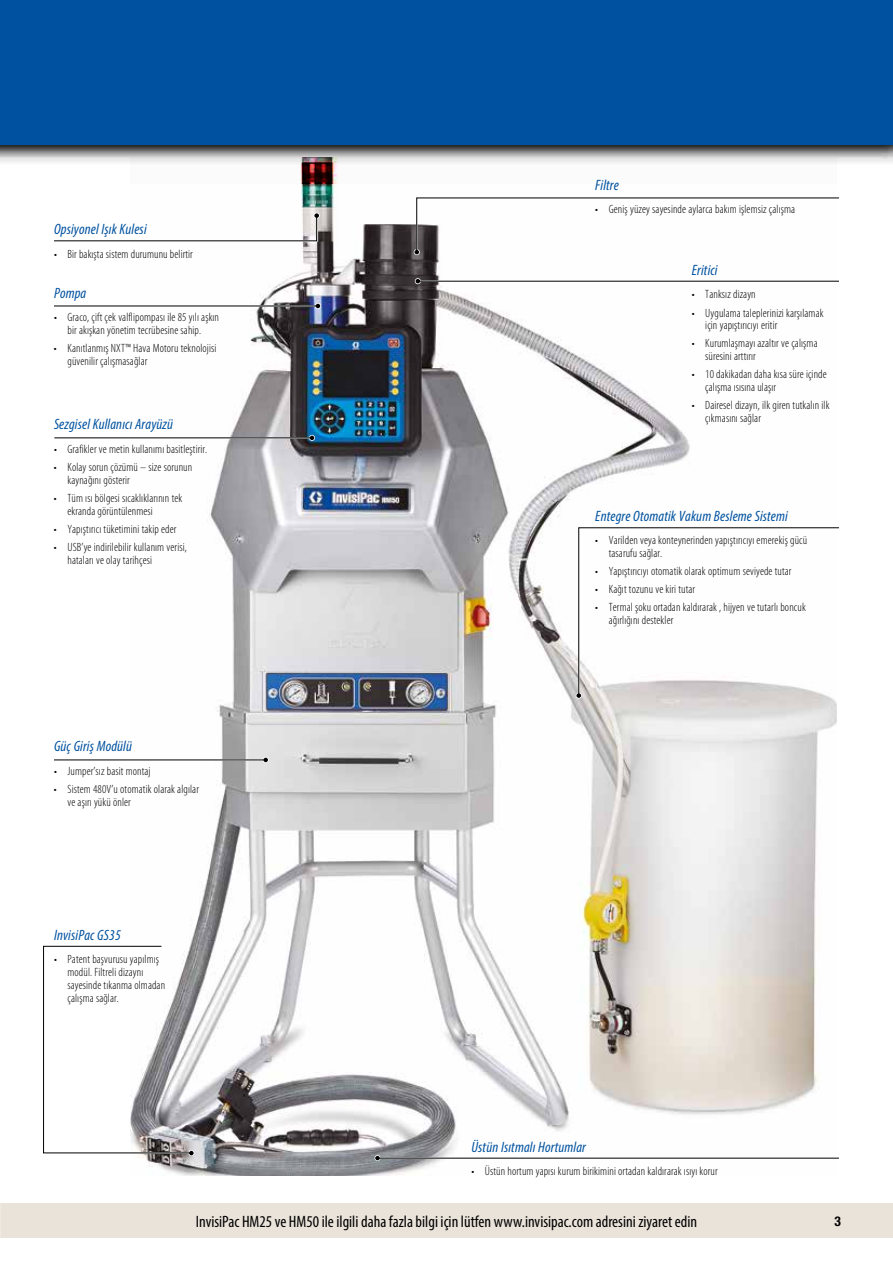
<style>
.page{position:relative;width:893px;height:1263px;background:#fff}
.page>*{position:absolute;margin:0;border:0;box-sizing:border-box;transform-origin:0 0}
.t1{font:condensed 16.5px "Myriad Pro";color:#000}
.t2{font:italic condensed 15px "Myriad Pro";letter-spacing:.01em;color:#0052a0}
.t3{font:700 condensed 13.5px "Helvetica Neue LT Std";color:#000}
.t4{font:300 condensed 12px/12.8px "Myriad Pro";letter-spacing:.01em;color:#000}
</style>
<div class="page">
<img style="left:142px;top:183px;width:695px;height:992px">
<div style="left:0;top:1203px;width:893px;height:35px;background:#eae3da"></div>
<img style="left:0;top:145px;width:893px;height:38px">
<div style="left:0;top:0;width:893px;height:145px;background:#0052a0"></div>
<hr style="left:376px;top:1157px;width:463px;height:2px;background:#fff">
<svg style="left:375px;top:1155px;width:6px;height:6px"></svg>
<hr style="left:376px;top:1158px;width:463px;height:1px;background:#000">
<hr style="left:418px;top:280px;width:421px;height:2px;background:#fff">
<svg style="left:415px;top:278px;width:6px;height:6px"></svg>
<hr style="left:418px;top:281px;width:421px;height:1px;background:#000">
<svg style="left:414px;top:196px;width:425px;height:59px"></svg>
<svg style="left:54px;top:213px;width:266px;height:29px"></svg>
<hr style="left:54px;top:305px;width:264px;height:2px;background:#fff">
<hr style="left:54px;top:306px;width:264px;height:1px;background:#000">
<svg style="left:315px;top:303px;width:6px;height:6px"></svg>
<hr style="left:54px;top:437px;width:258px;height:2px;background:#fff">
<hr style="left:54px;top:438px;width:258px;height:1px;background:#000">
<svg style="left:309px;top:435px;width:6px;height:6px"></svg>
<hr style="left:54px;top:759px;width:212px;height:2px;background:#fff">
<hr style="left:54px;top:760px;width:212px;height:1px;background:#000">
<svg style="left:263px;top:757px;width:6px;height:6px"></svg>
<svg style="left:576px;top:526px;width:263px;height:172px"></svg>
<svg style="left:43px;top:945px;width:151px;height:211px"></svg>
<p class="t2" style="left:54px;top:220px;width:94px">Opsiyonel Işık Kulesi</p>
<p class="t4" style="left:54px;top:247px;width:140px">• Bir bakışta sistem durumunu belirtir</p>
<p class="t2" style="left:54px;top:284px;width:34px">Pompa</p>
<p class="t4" style="left:54px;top:311px;width:167px;text-align:center">• Graco, çift çek valflipompası ile 85 yılı aşkın bir akışkan yönetim tecrübesine sahip.</p>
<p class="t4" style="left:67px;top:342px;width:150px;text-indent:-13px">• Kanıtlanmış NXT™ Hava Motoru teknolojisi güvenilir çalışmasağlar</p>
<p class="t2" style="left:54px;top:415px;width:121px">Sezgisel Kullanıcı Arayüzü</p>
<p class="t4" style="left:54px;top:442px;width:155px">• Grafikler ve metin kullanımı basitleştirir.</p>
<p class="t4" style="left:67px;top:461px;width:126px;text-indent:-13px">• Kolay sorun çözümü – size sorunun kaynağını gösterir</p>
<p class="t4" style="left:67px;top:491px;width:116px;text-indent:-13px">• Tüm ısı bölgesi sıcaklıklarının tek ekranda görüntülenmesi</p>
<p class="t4" style="left:54px;top:522px;width:124px">• Yapıştırıcı tüketimini takip eder</p>
<p class="t4" style="left:67px;top:541px;width:121px;text-indent:-13px">• USB’ye indirilebilir kullanım verisi, hataları ve olay tarihçesi</p>
<p class="t2" style="left:54px;top:737px;width:80px">Güç Giriş Modülü</p>
<p class="t4" style="left:54px;top:764px;width:98px">• Jumper’sız basit montaj</p>
<p class="t4" style="left:67px;top:782px;width:133px;text-indent:-13px">• Sistem 480V’u otomatik olarak algılar ve aşırı yükü önler</p>
<p class="t2" style="left:54px;top:926px;width:68px">InvisiPac GS35</p>
<p class="t4" style="left:67px;top:953px;width:99px;text-indent:-13px">• Patent başvurusu yapılmış modül. Filtreli dizaynı sayesinde tıkanma olmadan çalışma sağlar.</p>
<p class="t2" style="left:595px;top:176px;width:25px">Filtre</p>
<p class="t4" style="left:595px;top:203px;width:201px">• Geniş yüzey sayesinde aylarca bakım işlemsiz çalışma</p>
<p class="t2" style="left:692px;top:261px;width:27px">Eritici</p>
<p class="t4" style="left:692px;top:288px;width:65px">• Tanksız dizayn</p>
<p class="t4" style="left:705px;top:306px;width:120px;text-indent:-13px">• Uygulama taleplerinizi karşılamak için yapıştırıcıyı eritir</p>
<p class="t4" style="left:705px;top:337px;width:114px;text-indent:-13px">• Kurumlaşmayı azaltır ve çalışma süresini arttırır</p>
<p class="t4" style="left:705px;top:368px;width:123px;text-indent:-13px">• 10 dakikadan daha kısa süre içinde çalışma ısısına ulaşır</p>
<p class="t4" style="left:705px;top:399px;width:126px;text-indent:-13px">• Dairesel dizayn, ilk giren tutkalın ilk çıkmasını sağlar</p>
<p class="t2" style="left:595px;top:507px;width:194px">Entegre Otomatik Vakum Besleme Sistemi</p>
<p class="t4" style="left:609px;top:534px;width:200px;text-indent:-13px">• Varilden veya konteynerinden yapıştırıcıyı emerekiş gücü tasarufu sağlar.</p>
<p class="t4" style="left:595px;top:565px;width:198px">• Yapıştırıcıyı otomatik olarak optimum seviyede tutar</p>
<p class="t4" style="left:595px;top:583px;width:101px">• Kağıt tozunu ve kiri tutar</p>
<p class="t4" style="left:609px;top:601px;width:199px;text-indent:-13px">• Termal şoku ortadan kaldırarak , hijyen ve tutarlı boncuk ağırlığını destekler</p>
<p class="t2" style="left:471px;top:1138px;width:116px">Üstün Isıtmalı Hortumlar</p>
<p class="t4" style="left:471px;top:1165px;width:248px">• Üstün hortum yapısı kurum birikimini ortadan kaldırarak ısıyı korur</p>
<h1 class="t1" style="left:196px;top:1211px;width:503px">InvisiPac HM25 ve HM50 ile ilgili daha fazla bilgi için lütfen www.invisipac.com adresini ziyaret edin</h1>
<p class="t3" style="left:834px;top:1213px;width:8px">3</p>
</div>
